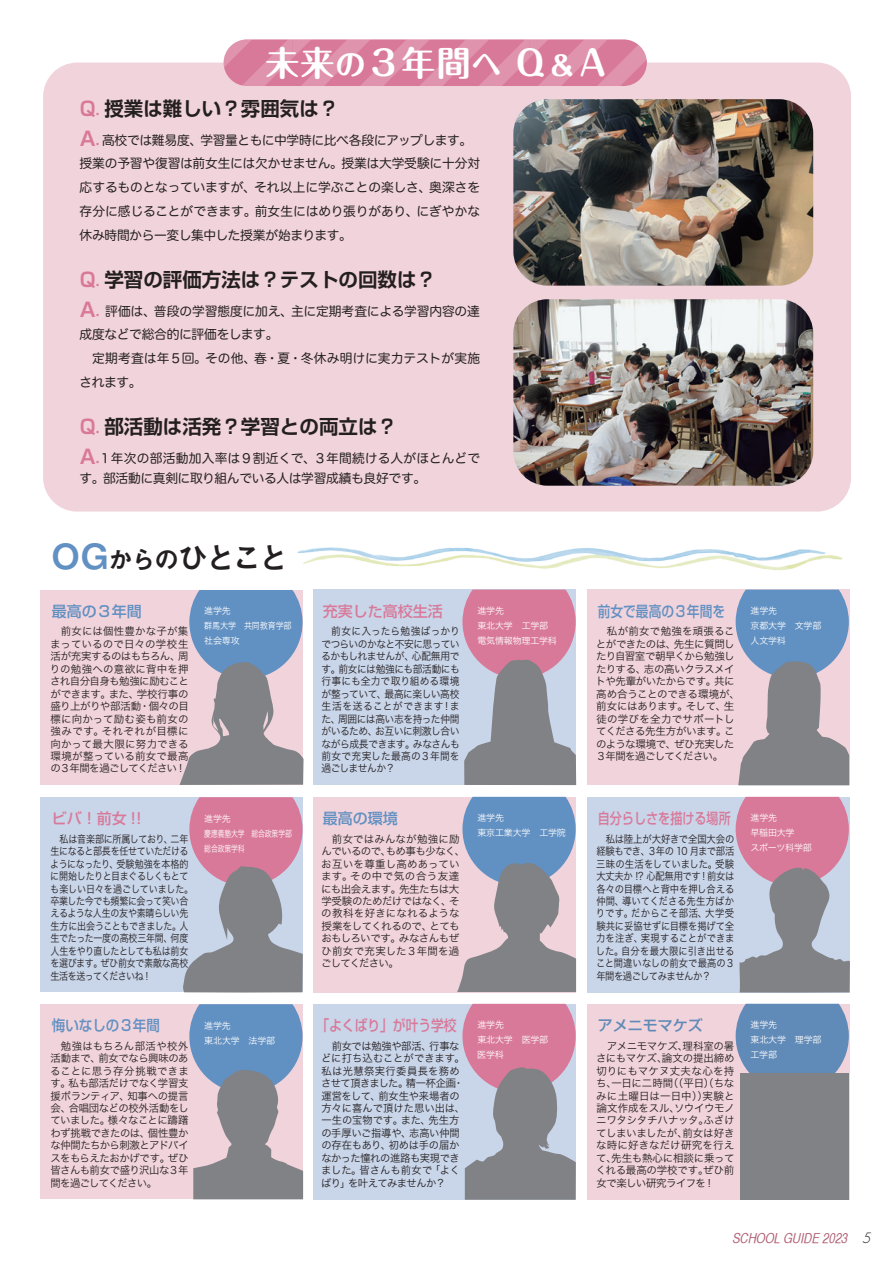
<style>
.page{position:relative;width:893px;height:1263px;background:#fff}
.page>*{position:absolute;margin:0;border:0;box-sizing:border-box;transform-origin:0 0}
.t1{font:700 34.5px "Maru Fo Pro";color:#fff}
.t2{font:30px "Midashi Go Pr 5 MB31";color:#231f20}
.t3{font:700 19.5px "Shin Go Pro De";color:#231f20}
.t4{font:500 15px "Shin Go Pro";color:#d97999}
.t5{font:500 15px "Shin Go Pro";color:#6190c2}
.t6{font:500 15px "Shin Go Pro";color:#d97999;scale:.85 1}
.t7{font:500 15px "Shin Go Pro";color:#d97999;scale:.81 1}
.t8{font:500 15px "Shin Go Pro";color:#6190c2;scale:.85 1}
.t9{font:500 15px "Shin Go Pro";color:#6190c2;scale:.9 1}
.t10{font:500 15px "Shin Go Pro";color:#608ab7}
.t11{font:13.8px "Helvetica CY Oblique";color:#af5e73}
.t12{font:12.75px/23.9px "Hira Maru Pro W4";letter-spacing:-.015em;color:#231f20}
.t13{font:10.5px/12.5px "Hira Kaku Pro W3";letter-spacing:-.03em;color:#231f20;text-align:justify}
.t14{font:10.5px/12.5px "Hira Kaku Pro W3";letter-spacing:-.03em;color:#231f20;scale:.86 1}
.t15{font:10.5px/12.5px "Hira Kaku Pro W3";letter-spacing:-.03em;color:#231f20;text-align:justify;scale:.89 1}
.t16{font:10.5px/12.5px "Hira Kaku Pro W3";letter-spacing:-.03em;color:#231f20;text-align:justify;scale:.93 1}
.t17{font:9px/15px "Hira Kaku Pro W3";letter-spacing:-.02em;color:#fff}
.s1{font-size:30px}
.s2{font-size:27px}
.s3{color:#d97999}
.s4{font-family:"Myriad Pro";font-weight:400;color:#d97999}
.s5{font-family:"Shin Go Pro De";font-weight:700;font-size:19.5px;color:#d97999}
.s6{font-family:"Myriad Pro";font-size:19.5px;color:#d97999}
.s7{font-size:34.5px;color:#6190c2}
.s8{font-size:25.2px}
.s9{font-family:"Futura";font-weight:300;font-style:italic;color:#231f20}
</style>
<div class="page">
<div style="left:41px;top:590px;width:262px;height:195px;background:#f1d3db"></div>
<div style="left:314px;top:589px;width:262px;height:196px;background:#c9d5e9"></div>
<div style="left:587px;top:589px;width:262px;height:196px;background:#f1d3db"></div>
<div style="left:43px;top:63px;width:808px;height:449px;background:#f1d3db;border-radius:34px"></div>
<svg style="left:224px;top:39px;width:423px;height:47px;background:#dc84a1"></svg>
<img style="left:513px;top:99px;width:300px;height:187px">
<img style="left:513px;top:299px;width:300px;height:187px">
<img style="left:297px;top:547px;width:545px;height:24px">
<div style="left:41px;top:1004px;width:262px;height:195px;background:#f1d3db"></div>
<div style="left:314px;top:1004px;width:262px;height:195px;background:#c9d5e9"></div>
<div style="left:587px;top:1004px;width:262px;height:195px;background:#f1d3db"></div>
<svg style="left:736px;top:1004px;width:113px;height:69px;background:#698eb9"></svg>
<div style="left:740px;top:1073px;width:109px;height:126px;background:#808285"></div>
<div style="left:41px;top:797px;width:262px;height:195px;background:#c9d5e9"></div>
<div style="left:314px;top:797px;width:262px;height:195px;background:#f1d3db"></div>
<div style="left:587px;top:797px;width:262px;height:195px;background:#c9d5e9"></div>
<svg style="left:180px;top:590px;width:124px;height:195px"></svg>
<svg style="left:462px;top:590px;width:114px;height:195px"></svg>
<svg style="left:736px;top:590px;width:113px;height:195px"></svg>
<svg style="left:736px;top:797px;width:114px;height:196px"></svg>
<svg style="left:183px;top:797px;width:120px;height:196px"></svg>
<svg style="left:457px;top:797px;width:119px;height:195px"></svg>
<svg style="left:189px;top:1004px;width:114px;height:195px"></svg>
<svg style="left:462px;top:1004px;width:114px;height:196px"></svg>
<h1 class="t1" style="left:265px;top:35px;width:346px">未来<span class="s1">の</span>３年間<span class="s1">へ</span> Ｑ<span class="s2">＆</span>Ａ</h1>
<h3 class="t3" style="left:80px;top:92px;width:260px"><span class="s3">Q</span><span class="s4">.</span> 授業は難しい？雰囲気は？</h3>
<p class="t12" style="left:80px;top:127px;width:402px"><span class="s5">A</span><span class="s6">.</span> 高校では難易度、学習量ともに中学時に比べ各段にアップします。授業の予習や復習は前女生には欠かせません。授業は大学受験に十分対応するものとなっていますが、それ以上に学ぶことの楽しさ、奥深さを存分に感じることができます。前女生にはめり張りがあり、にぎやかな休み時間から一変し集中した授業が始まります。</p>
<h3 class="t3" style="left:80px;top:263px;width:358px"><span class="s3">Q</span><span class="s4">.</span> 学習の評価方法は？テストの回数は？</h3>
<p class="t12" style="left:79px;top:298px;width:402px"><span class="s5">A</span><span class="s6">.</span> 評価は、普段の学習態度に加え、主に定期考査による学習内容の達成度などで総合的に評価をします。<br>　定期考査は年５回。その他、春・夏・冬休み明けに実力テストが実施されます。</p>
<h3 class="t3" style="left:80px;top:410px;width:319px"><span class="s3">Q</span><span class="s4">.</span> 部活動は活発？学習との両立は？</h3>
<p class="t12" style="left:79px;top:447px;width:402px;line-height:20.2px"><span class="s5">A</span><span class="s6">.</span>１年次の部活動加入率は９割近くで、３年間続ける人がほとんどです。部活動に真剣に取り組んでいる人は学習成績も良好です。</p>
<h2 class="t2" style="left:49px;top:534px;width:242px"><span class="s7">ＯＧ</span><span class="s8">からの</span>ひとこと</h2>
<p class="t17" style="left:204px;top:603px;width:89px">進学先<br>群馬大学　共同教育学部社会専攻</p>
<h3 class="t5" style="left:52px;top:599px;width:91px">最高の３年間</h3>
<p class="t13" style="left:50px;top:624px;width:140px">　前女には個性豊かな子が集まっているので日々の学校生活が充実するのはもちろん、周りの勉強への意欲に背中を押され自分自身も勉強に励むことができます。また、学校行事の盛り上がりや部活動・個々の目標に向かって励む姿も前女の強みです。それぞれが目標に向かって最大限に努力できる環境が整っている前女で最高の３年間を過ごしてください！</p>
<h3 class="t4" style="left:52px;top:806px;width:91px">ビバ！前女 !!</h3>
<p class="t17" style="left:204px;top:810px;width:89px">進学先<br>慶應義塾大学　総合政策学部総合政策学科</p>
<p class="t14" style="left:50px;top:832px;width:168px">　私は音楽部に所属しており、二年生になると部長を任せていただけるようになったり、受験勉強を本格的に開始したりと目まぐるしくもとても楽しい日々を過ごしていました。卒業した今でも頻繁に会って笑い合えるような人生の友や素晴らしい先生方に出会うこともできました。人生でたった一度の高校三年間、何度人生をやり直したとしても私は前女を選びます。ぜひ前女で素敵な高校生活を送ってくださいね！</p>
<h3 class="t9" style="left:52px;top:1013px;width:121px">悔いなしの３年間</h3>
<p class="t17" style="left:204px;top:1017px;width:72px">進学先<br>東北大学　法学部</p>
<p class="t13" style="left:50px;top:1039px;width:140px">　勉強はもちろん部活や校外活動まで、前女でなら興味のあることに思う存分挑戦できます。私も部活だけでなく学習支援ボランティア、知事への提言会、合唱団などの校外活動をしていました。様々なことに躊躇わず挑戦できたのは、個性豊かな仲間たちから刺激とアドバイスをもらえたおかげです。ぜひ皆さんも前女で盛り沢山な３年間を過ごしてください。</p>
<h3 class="t4" style="left:323px;top:599px;width:122px">充実した高校生活</h3>
<p class="t17" style="left:477px;top:602px;width:81px">進学先<br>東北大学　工学部電気情報物理工学科</p>
<p class="t16" style="left:321px;top:624px;width:151px">　前女に入ったら勉強ばっかりでつらいのかなと不安に思っているかもしれませんが、心配無用です。前女には勉強にも部活動にも行事にも全力で取り組める環境が整っていて、最高に楽しい高校生活を送ることができます！また、周囲には高い志を持った仲間がいるため、お互いに刺激し合いながら成長できます。みなさんも前女で充実した最高の３年間を過ごしませんか？</p>
<h3 class="t5" style="left:323px;top:806px;width:76px">最高の環境</h3>
<p class="t17" style="left:477px;top:810px;width:90px">進学先<br>東京工業大学　工学院</p>
<p class="t13" style="left:321px;top:832px;width:146px;text-align:left">　前女ではみんなが勉強に励んでいるので、もめ事も少なく、お互いを尊重し高めあっています。その中で気の合う友達にも出会えます。先生たちは大学受験のためだけではなく、その教科を好きになれるような授業をしてくれるので、とてもおもしろいです。みなさんもぜひ前女で充実した３年間を過ごしてください。</p>
<h3 class="t6" style="left:316px;top:1013px;width:167px">「よくばり」が叶う学校</h3>
<p class="t17" style="left:477px;top:1017px;width:72px">進学先<br>東北大学　医学部医学科</p>
<p class="t13" style="left:321px;top:1039px;width:145px;text-align:left">　前女では勉強や部活、行事などに打ち込むことができます。私は光慧祭実行委員長を務めさせて頂きました。精一杯企画・運営をして、前女生や来場者の方々に喜んで頂けた思い出は、一生の宝物です。また、先生方の手厚いご指導や、志高い仲間の存在もあり、初めは手の届かなかった憧れの進路も実現できました。皆さんも前女で「よくばり」を叶えてみませんか？</p>
<h3 class="t8" style="left:598px;top:599px;width:151px">前女で最高の３年間を</h3>
<p class="t17" style="left:750px;top:602px;width:72px">進学先<br>京都大学　文学部人文学科</p>
<p class="t13" style="left:596px;top:624px;width:146px;text-align:left">　私が前女で勉強を頑張ることができたのは、先生に質問したり自習室で朝早くから勉強したりする、志の高いクラスメイトや先輩がいたからです。共に高め合うことのできる環境が、前女にはあります。そして、生徒の学びを全力でサポートしてくださる先生方がいます。このような環境で、ぜひ充実した<br>３年間を過ごしてください。</p>
<h3 class="t7" style="left:598px;top:806px;width:166px">自分らしさを描ける場所</h3>
<p class="t17" style="left:750px;top:810px;width:63px">進学先<br>早稲田大学<br>スポーツ科学部</p>
<p class="t15" style="left:596px;top:832px;width:158px">　私は陸上が大好きで全国大会の経験もでき、３年の 10 月まで部活三昧の生活をしていました。受験大丈夫か !? 心配無用です！前女は各々の目標へと背中を押し合える仲間、導いてくださる先生方ばかりです。だからこそ部活、大学受験共に妥協せずに目標を掲げて全力を注ぎ、実現することができました。自分を最大限に引き出せること間違いなしの前女で最高の３年間を過ごしてみませんか？</p>
<h3 class="t10" style="left:598px;top:1013px;width:106px">アメニモマケズ</h3>
<p class="t17" style="left:750px;top:1017px;width:72px">進学先<br>東北大学　理学部工学部</p>
<p class="t13" style="left:596px;top:1039px;width:140px">　アメニモマケズ、理科室の暑さにもマケズ、論文の提出締め切りにもマケヌ丈夫な心を持ち、一日に二時間（（平日）（ちなみに土曜日は一日中））実験と論文作成をスル、ソウイウモノニワタシタチハナッタ。ふざけてしまいましたが、前女は好きな時に好きなだけ研究を行えて、先生も熱心に相談に乗ってくれる最高の学校です。ぜひ前女で楽しい研究ライフを！</p>
<h3 class="t11" style="left:733px;top:1230px;width:139px">SCHOOL GUIDE 2023 <span class="s9">5</span></h3>
</div>
